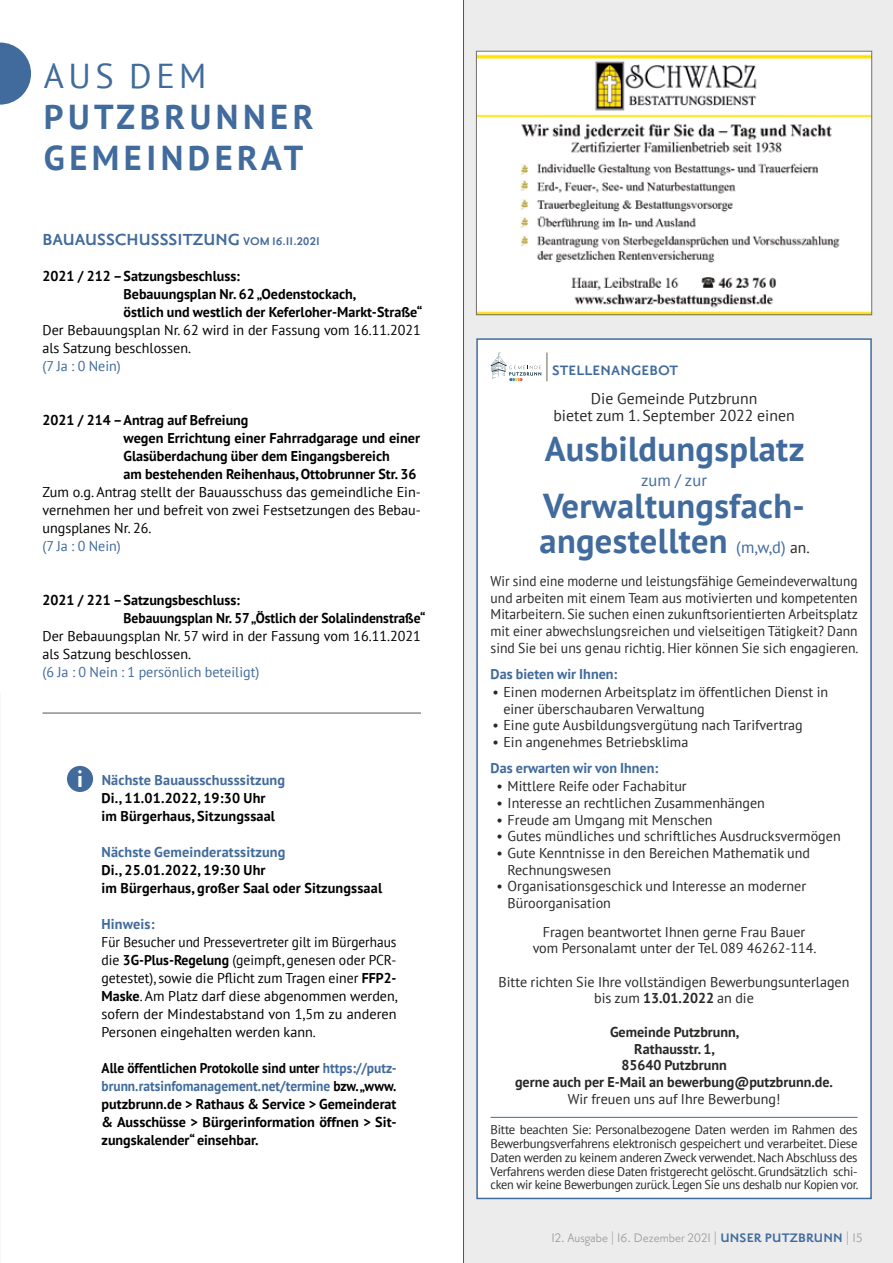
<style>
.page{position:relative;width:893px;height:1263px;background:#fff}
.page>*{position:absolute;margin:0;border:0;box-sizing:border-box;transform-origin:0 0}
.t1{font:700 34.5px/34.7px "PT Sans";letter-spacing:.01em;color:#416b9c}
.t2{font:700 34.5px/41.4px "PT Sans";letter-spacing:.13em;color:#416b9c}
.t3{font:34.5px "PT Sans";letter-spacing:.13em;color:#416b9c}
.t4{font:700 19.5px "Priori Sans OT";color:#416b9c}
.t5{font:700 16.65px "Priori Sans OT";letter-spacing:.01em;color:#416b9c}
.t6{font:16.5px "PT Sans";letter-spacing:.01em;color:#416b9c}
.t7{font:15.75px/16.6px "PT Sans";color:#282827;text-align:center}
.t8{font:15px "Priori Sans OT";color:#9c9d9d}
.t9{font:14.25px/16.6px "PT Sans";color:#282827}
.t10{font:700 14.25px/18px "PT Sans";color:#000}
.t11{font:14.25px/16.6px "PT Sans";color:#282827;text-align:justify;scale:.94 1}
.t12{font:14.25px/18px "PT Sans";color:#000}
.t13{font:14.25px/18px "PT Sans";color:#000;text-align:justify;scale:.93 1}
.t14{font:700 14.25px/18px "PT Sans";color:#000;text-align:justify;scale:.94 1}
.t15{font:700 14.25px/16.6px "PT Sans";color:#282827;text-align:center}
.t16{font:700 14.25px "PT Sans";letter-spacing:.005em;color:#416b9c}
.t17{font:14.25px "PT Sans";color:#416b9c}
.t18{font:12.75px/13.6px "PT Sans";letter-spacing:-.02em;color:#282827;text-align:justify}
.s1{font-size:13.5px}
.s2{font-family:"Priori Sans OT";font-size:31.2px;color:#fff}
.s3{color:#416b9c}
.s4{font-weight:700}
.s5{font-weight:400;font-size:16.5px}
.s6{font-weight:400;font-size:15.75px;color:#282827}
.s7{font-weight:700;color:#416b9c}
</style>
<div class="page">
<div style="left:463px;top:0;width:430px;height:1263px;background:#ececed"></div>
<hr style="left:43px;top:713px;width:378px;height:1px;background:#565656">
<svg style="left:0;top:43px;width:31px;height:62px"></svg>
<svg style="left:67px;top:766px;width:26px;height:26px"></svg>
<div style="left:477px;top:339px;width:394px;height:859px;background:#fff"></div>
<hr style="left:491px;top:1117px;width:366px;height:1px;background:#416b9c">
<div style="left:476px;top:338px;width:396px;height:861px;border:2px solid #416b9c"></div>
<svg style="left:491px;top:353px;width:50px;height:28px"></svg>
<svg style="left:547px;top:353px;width:1px;height:28px"></svg>
<img style="left:478px;top:53px;width:392px;height:260px">
<div style="left:476px;top:51px;width:396px;height:264px;border:1px solid #6f6f6e"></div>
<h1 class="t3" style="left:44px;top:53px;width:164px">AUS DEM</h1>
<h1 class="t2" style="left:44px;top:95px;width:271px">PUTZBRUNNER<br>GEMEINDERAT</h1>
<h2 class="t4" style="left:43px;top:229px;width:279px">BAUAUSSCHUSSSITZUNG <span class="s1">VOM 16.11.2021</span></h2>
<p class="t10" style="left:124px;top:266px;width:300px;text-indent:-81px">2021 / 212 –Satzungsbeschluss:<br>Bebauungsplan Nr. 62 „Oedenstockach,<br>östlich und westlich der Keferloher-Markt-Straße“</p>
<p class="t12" style="left:43px;top:320px;width:380px">Der Bebauungsplan Nr. 62 wird in der Fassung vom 16.11.2021 als Satzung beschlossen.</p>
<p class="t17" style="left:43px;top:357px;width:80px">(7 Ja : 0 Nein)</p>
<p class="t10" style="left:124px;top:410px;width:298px;text-indent:-81px">2021 / 214 –Antrag auf Befreiung<br>wegen Errichtung einer Fahrradgarage und einer Glasüberdachung über dem Eingangsbereich<br>am bestehenden Reihenhaus, Ottobrunner Str. 36</p>
<p class="t12" style="left:43px;top:482px;width:380px;text-align:justify">Zum o.g. Antrag stellt der Bauausschuss das gemeindliche Ein&shy;vernehmen her und befreit von zwei Festsetzungen des Bebau&shy;ungsplanes Nr. 26.</p>
<p class="t17" style="left:43px;top:537px;width:80px">(7 Ja : 0 Nein)</p>
<p class="t10" style="left:124px;top:590px;width:303px;text-indent:-81px">2021 / 221 –Satzungsbeschluss:<br>Bebauungsplan Nr. 57 „Östlich der Solalindenstraße“</p>
<p class="t12" style="left:43px;top:626px;width:380px">Der Bebauungsplan Nr. 57 wird in der Fassung vom 16.11.2021 als Satzung beschlossen.</p>
<p class="t17" style="left:43px;top:663px;width:218px">(6 Ja : 0 Nein : 1 persönlich beteiligt)</p>
<p class="t10" style="left:102px;top:770px;width:185px;text-indent:-25px"><span class="s2">i</span> <span class="s3">Nächste Bauausschusssitzung<br></span>Di., 11.01.2022, 19:30 Uhr<br>im Bürgerhaus, Sitzungssaal</p>
<p class="t16" style="left:102px;top:842px;width:185px">Nächste Gemeinderatssitzung</p>
<p class="t10" style="left:102px;top:860px;width:282px">Di., 25.01.2022, 19:30 Uhr<br>im Bürgerhaus, großer Saal oder Sitzungssaal</p>
<p class="t16" style="left:102px;top:914px;width:54px">Hinweis:</p>
<p class="t13" style="left:102px;top:932px;width:320px">Für Besucher und Pressevertreter gilt im Bürgerhaus die <span class="s4">3G-Plus-Regelung</span> (geimpft, genesen oder PCR&shy;getestet), sowie die Pflicht zum Tragen einer <span class="s4">FFP2- Maske</span>. Am Platz darf diese abgenommen werden, sofern der Mindestabstand von 1,5m zu anderen Personen eingehalten werden kann.</p>
<p class="t14" style="left:102px;top:1058px;width:315px">Alle öffentlichen Protokolle sind unter <span class="s3">https://putz&shy;brunn.ratsinfomanagement.net/termine</span> bzw. „www. putzbrunn.de &gt; Rathaus &amp; Service &gt; Gemeinderat &amp; Ausschüsse &gt; Bürgerinformation öffnen &gt; Sit&shy;zungskalender“ einsehbar.</p>
<p class="t5" style="left:552px;top:362px;width:127px">STELLENANGEBOT</p>
<p class="t7" style="left:553px;top:390px;width:243px">Die Gemeinde Putzbrunn<br>bietet zum 1. September 2022 einen</p>
<h1 class="t1" style="left:545px;top:430px;width:261px">Ausbildungsplatz</h1>
<p class="t6" style="left:641px;top:470px;width:68px">zum / zur</p>
<h1 class="t1" style="left:539px;top:488px;width:272px">Verwaltungsfach&shy;angestellten <span class="s5">(m,w,d)</span> <span class="s6">an.</span></h1>
<p class="t11" style="left:491px;top:572px;width:393px">Wir sind eine moderne und leistungsfähige Gemeindeverwaltung und arbeiten mit einem Team aus motivierten und kompetenten Mitarbeitern. Sie suchen einen zukunftsorientierten Arbeitsplatz mit einer abwechslungsreichen und vielseitigen Tätigkeit? Dann sind Sie bei uns genau richtig. Hier können Sie sich engagieren.</p>
<p class="t16" style="left:491px;top:664px;width:128px">Das bieten wir Ihnen:</p>
<p class="t9" style="left:503px;top:683px;width:326px;text-indent:-11px">• Einen modernen Arbeitsplatz im öffentlichen Dienst in einer überschaubaren Verwaltung</p>
<p class="t9" style="left:492px;top:717px;width:312px">• Eine gute Ausbildungsvergütung nach Tarifvertrag</p>
<p class="t9" style="left:492px;top:733px;width:198px">• Ein angenehmes Betriebsklima</p>
<p class="t16" style="left:491px;top:758px;width:169px">Das erwarten wir von Ihnen:</p>
<p class="t9" style="left:497px;top:777px;width:192px">• Mittlere Reife oder Fachabitur</p>
<p class="t9" style="left:497px;top:794px;width:270px">• Interesse an rechtlichen Zusammenhängen</p>
<p class="t9" style="left:497px;top:811px;width:218px">• Freude am Umgang mit Menschen</p>
<p class="t9" style="left:497px;top:828px;width:346px">• Gutes mündliches und schriftliches Ausdrucksvermögen</p>
<p class="t9" style="left:508px;top:844px;width:304px;text-indent:-11px">• Gute Kenntnisse in den Bereichen Mathematik und<br>Rechnungswesen</p>
<p class="t9" style="left:508px;top:878px;width:300px;text-indent:-11px">• Organisationsgeschick und Interesse an moderner<br>Büroorganisation</p>
<p class="t9" style="left:533px;top:923px;width:285px;text-align:center">Fragen beantwortet Ihnen gerne Frau Bauer vom Personalamt unter der Tel. 089 46262-114.</p>
<p class="t9" style="left:499px;top:973px;width:352px;text-align:center">Bitte richten Sie Ihre vollständigen Bewerbungsunterlagen bis zum <span class="s4">13.01.2022</span> an die</p>
<p class="t15" style="left:515px;top:1023px;width:320px">Gemeinde Putzbrunn,<br>Rathausstr. 1,<br>85640 Putzbrunn<br>gerne auch per E-Mail an bewerbung@putzbrunn.de.</p>
<p class="t9" style="left:568px;top:1090px;width:214px">Wir freuen uns auf Ihre Bewerbung!</p>
<p class="t18" style="left:491px;top:1123px;width:369px">Bitte beachten Sie: Personalbezogene Daten werden im Rahmen des Bewerbungsverfahrens elektronisch gespeichert und verarbeitet. Diese Daten werden zu keinem anderen Zweck verwendet. Nach Abschluss des Verfahrens werden diese Daten fristgerecht gelöscht. Grundsätzlich schi&shy;cken wir keine Bewerbungen zurück. Legen Sie uns deshalb nur Kopien vor.</p>
<p class="t8" style="left:551px;top:1230px;width:313px">12. Ausgabe | 16. Dezember 2021 | <span class="s7">UNSER PUTZBRUNN</span> | 15</p>
</div>
